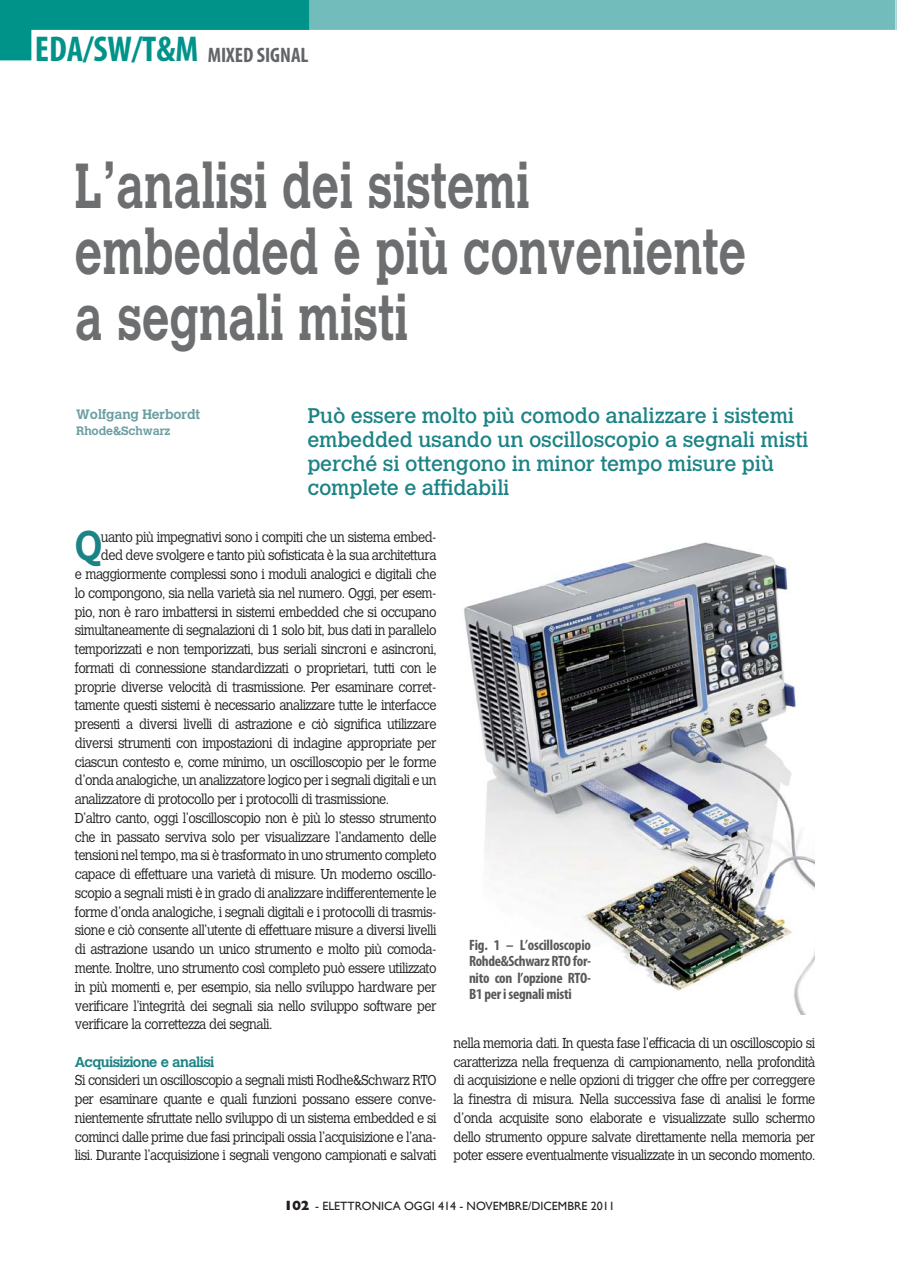
<style>
.page{position:relative;width:897px;height:1267px;background:#fff}
.page>*{position:absolute;margin:0;border:0;box-sizing:border-box;transform-origin:0 0}
.t1{font:700 63px/66px "Calvert";color:#6d6e70;scale:.75 1}
.t2{font:700 40.8px "Calvert";color:#1b8385;scale:.9 1}
.t3{font:21px/24px "Calvert";letter-spacing:-.01em;color:#1b8385}
.t4{font:700 condensed 21px "Myriad";color:#626467}
.t5{font:700 condensed 15px/16.5px "Myriad Pro";letter-spacing:-.02em;color:#58595b;text-align:justify}
.t6{font:300 14.25px/18.8px "Calvert";letter-spacing:-.04em;color:#231f20;text-align:justify;scale:.9 1}
.t7{font:700 14.25px "Calvert";letter-spacing:-.04em;color:#1b8385}
.t8{font:700 13.5px "Calvert";letter-spacing:-.01em;color:#6b9ea1}
.t9{font:12px "Gill Sans";color:#231f20}
.t10{font:700 12px "Calvert";letter-spacing:-.01em;color:#6b9ea1}
.s1{font-size:36px;color:#00938a}
.s2{font-weight:800;font-size:13.5px}
</style>
<div class="page">
<div style="left:79px;top:0;width:816px;height:30px;background:#72bcbb"></div>
<div style="left:0;top:0;width:309px;height:30px;background:#00938a"></div>
<div style="left:0;top:0;width:31px;height:60px;background:#00938a"></div>
<hr style="left:896px;top:0;width:1px;height:30px;background:#72bcbb">
<img style="left:464px;top:542px;width:350px;height:473px">
<h3 class="t4" style="left:35px;top:48px;width:275px"><span class="s1">EDA/SW/T&amp;M</span> MIXED SIGNAL</h3>
<h1 class="t1" style="left:75px;top:157px;width:897px">L’analisi dei sistemi embedded è più conveniente a segnali misti</h1>
<p class="t8" style="left:76px;top:409px;width:125px">Wolfgang Herbordt</p>
<p class="t10" style="left:76px;top:426px;width:95px">Rhode&amp;Schwarz</p>
<h3 class="t3" style="left:307px;top:405px;width:502px">Può essere molto più comodo analizzare i sistemi embedded usando un oscilloscopio a segnali misti perché si ottengono in minor tempo misure più complete e affidabili</h3>
<h2 class="t2" style="left:75px;top:530px;width:32px">Q</h2>
<p class="t6" style="left:101px;top:528px;width:374px">uanto più impegnativi sono i compiti che un sistema embed-</p>
<p class="t6" style="left:101px;top:547px;width:374px">ded deve svolgere e tanto più sofisticata è la sua architettura</p>
<p class="t6" style="left:75px;top:566px;width:403px">e maggiormente complessi sono i moduli analogici e digitali che</p>
<p class="t6" style="left:75px;top:585px;width:403px">lo compongono, sia nella varietà sia nel numero. Oggi, per esem-</p>
<p class="t6" style="left:75px;top:603px;width:403px">pio, non è raro imbattersi in sistemi embedded che si occupano</p>
<p class="t6" style="left:75px;top:622px;width:403px">simultaneamente di segnalazioni di 1 solo bit, bus dati in parallelo</p>
<p class="t6" style="left:75px;top:641px;width:403px">temporizzati e non temporizzati, bus seriali sincroni e asincroni,</p>
<p class="t6" style="left:75px;top:660px;width:403px">formati di connessione standardizzati o proprietari, tutti con le</p>
<p class="t6" style="left:75px;top:678px;width:403px">proprie diverse velocità di trasmissione. Per esaminare corret-</p>
<p class="t6" style="left:75px;top:697px;width:403px">tamente questi sistemi è necessario analizzare tutte le interfacce</p>
<p class="t6" style="left:75px;top:716px;width:403px">presenti a diversi livelli di astrazione e ciò significa utilizzare</p>
<p class="t6" style="left:75px;top:735px;width:403px">diversi strumenti con impostazioni di indagine appropriate per</p>
<p class="t6" style="left:75px;top:753px;width:403px">ciascun contesto e, come minimo, un oscilloscopio per le forme</p>
<p class="t6" style="left:75px;top:772px;width:403px">d’onda analogiche, un analizzatore logico per i segnali digitali e un</p>
<p class="t6" style="left:75px;top:791px;width:350px">analizzatore di protocollo per i protocolli di trasmissione.</p>
<p class="t6" style="left:75px;top:810px;width:403px">D’altro canto, oggi l’oscilloscopio non è più lo stesso strumento</p>
<p class="t6" style="left:75px;top:828px;width:403px">che in passato serviva solo per visualizzare l’andamento delle</p>
<p class="t6" style="left:75px;top:847px;width:403px">tensioni nel tempo, ma si è trasformato in uno strumento completo</p>
<p class="t6" style="left:75px;top:866px;width:403px">capace di effettuare una varietà di misure. Un moderno oscillo-</p>
<p class="t6" style="left:75px;top:885px;width:403px">scopio a segnali misti è in grado di analizzare indifferentemente le</p>
<p class="t6" style="left:75px;top:903px;width:403px">forme d’onda analogiche, i segnali digitali e i protocolli di trasmis-</p>
<p class="t6" style="left:75px;top:922px;width:403px">sione e ciò consente all’utente di effettuare misure a diversi livelli</p>
<p class="t6" style="left:75px;top:941px;width:403px">di astrazione usando un unico strumento e molto più comoda-</p>
<p class="t6" style="left:75px;top:960px;width:403px">mente. Inoltre, uno strumento così completo può essere utilizzato</p>
<p class="t6" style="left:75px;top:978px;width:403px">in più momenti e, per esempio, sia nello sviluppo hardware per</p>
<p class="t6" style="left:75px;top:997px;width:403px">verificare l’integrità dei segnali sia nello sviluppo software per</p>
<p class="t6" style="left:75px;top:1016px;width:221px">verificare la correttezza dei segnali.</p>
<p class="t7" style="left:75px;top:1056px;width:141px">Acquisizione e analisi</p>
<p class="t6" style="left:75px;top:1072px;width:403px">Si consideri un oscilloscopio a segnali misti Rodhe&amp;Schwarz RTO per esaminare quante e quali funzioni possano essere conve&shy;nientemente sfruttate nello sviluppo di un sistema embedded e si cominci dalle prime due fasi principali ossia l’acquisizione e l’ana&shy;lisi. Durante l’acquisizione i segnali vengono campionati e salvati</p>
<p class="t5" style="left:469px;top:938px;width:123px">Fig. 1 – L’oscilloscopio Rohde&amp;Schwarz RTO for&shy;nito con l’opzione RTO-B1 per i segnali misti</p>
<p class="t6" style="left:453px;top:1035px;width:403px">nella memoria dati. In questa fase l’efficacia di un oscilloscopio si caratterizza nella frequenza di campionamento, nella profondità di acquisizione e nelle opzioni di trigger che offre per correggere la finestra di misura. Nella successiva fase di analisi le forme d’onda acquisite sono elaborate e visualizzate sullo schermo dello strumento oppure salvate direttamente nella memoria per poter essere eventualmente visualizzate in un secondo momento.</p>
<p class="t9" style="left:284px;top:1199px;width:332px"><span class="s2">102</span> - ELETTRONICA OGGI 414 - NOVEMBRE/DICEMBRE 2011</p>
</div>
